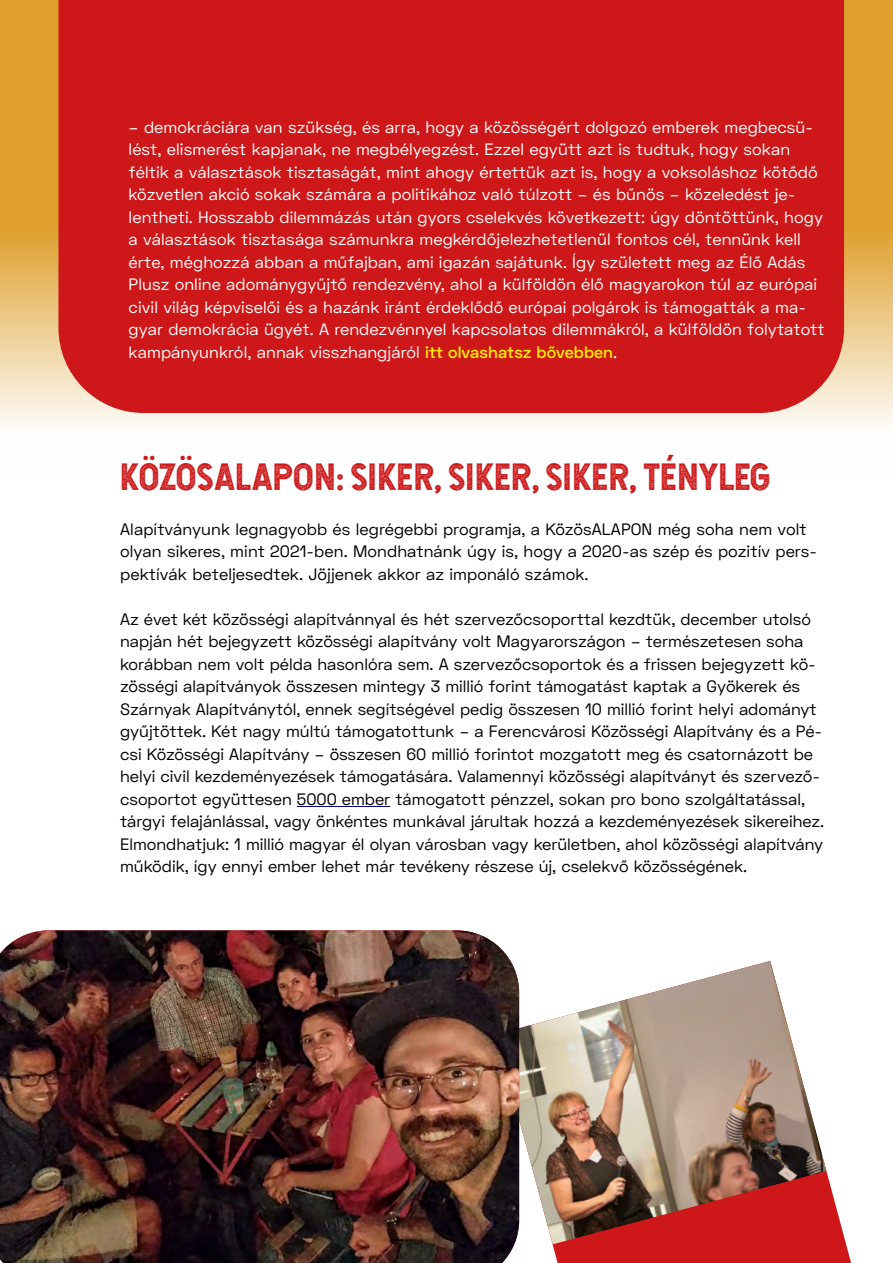
<style>
.page{position:relative;width:893px;height:1263px;background:#fff}
.page>*{position:absolute;margin:0;border:0;box-sizing:border-box;transform-origin:0 0}
.t1{font:36px "Hansief Rough";letter-spacing:.01em;color:#cd1719}
.t2{font:16.5px/22.5px "Space Grotesk";color:#000}
.t3{font:16.5px/22.5px "Space Grotesk";letter-spacing:.005em;color:#fff}
.s1{font-weight:600;color:#ffed00}
</style>
<div class="page">
<svg style="left:0;top:0;width:893px;height:426px"></svg>
<div style="left:58px;top:0;width:786px;height:413px;background:#cd1719"></div>
<hr style="left:297px;top:806px;width:93px;height:1px;background:#000080">
<svg style="left:552px;top:1169px;width:299px;height:94px;fill:#cd1719"></svg>
<img style="left:519px;top:961px;width:307px;height:283px">
<img style="left:0;top:930px;width:519px;height:333px">
<p class="t3" style="left:129px;top:116px;width:698px">– demokráciára van szükség, és arra, hogy a közösségért dolgozó emberek megbecsü&shy;lést, elismerést kapjanak, ne megbélyegzést. Ezzel együtt azt is tudtuk, hogy sokan féltik a választások tisztaságát, mint ahogy értettük azt is, hogy a voksoláshoz kötődő közvetlen akció sokak számára a politikához való túlzott – és bűnös – közeledést je&shy;lentheti. Hosszabb dilemmázás után gyors cselekvés következett: úgy döntöttünk, hogy a választások tisztasága számunkra megkérdőjelezhetetlenül fontos cél, tennünk kell érte, méghozzá abban a műfajban, ami igazán sajátunk. Így született meg az Élő Adás Plusz online adománygyűjtő rendezvény, ahol a külföldön élő magyarokon túl az európai civil világ képviselői és a hazánk iránt érdeklődő európai polgárok is támogatták a ma&shy;gyar demokrácia ügyét. A rendezvénnyel kapcsolatos dilemmákról, a külföldön folytatott kampányunkról, annak visszhangjáról <span class="s1">itt olvashatsz bővebben</span>.</p>
<h1 class="t1" style="left:120px;top:454px;width:652px">KÖZÖSALAPON: SIKER, SIKER, SIKER, TÉNYLEG</h1>
<p class="t2" style="left:120px;top:518px;width:696px">Alapítványunk legnagyobb és legrégebbi programja, a KözösALAPON még soha nem volt olyan sikeres, mint 2021-ben. Mondhatnánk úgy is, hogy a 2020-as szép és pozitív pers&shy;pektívák beteljesedtek. Jöjjenek akkor az imponáló számok.</p>
<p class="t2" style="left:120px;top:608px;width:706px">Az évet két közösségi alapítvánnyal és hét szervezőcsoporttal kezdtük, december utolsó napján hét bejegyzett közösségi alapítvány volt Magyarországon – természetesen soha korábban nem volt példa hasonlóra sem. A szervezőcsoportok és a frissen bejegyzett kö&shy;zösségi alapítványok összesen mintegy 3 millió forint támogatást kaptak a Gyökerek és Szárnyak Alapítványtól, ennek segítségével pedig összesen 10 millió forint helyi adományt gyűjtöttek. Két nagy múltú támogatottunk – a Ferencvárosi Közösségi Alapítvány és a Pé&shy;csi Közösségi Alapítvány – összesen 60 millió forintot mozgatott meg és csatornázott be helyi civil kezdeményezések támogatására. Valamennyi közösségi alapítványt és szervező&shy;csoportot együttesen 5000 ember támogatott pénzzel, sokan pro bono szolgáltatással, tárgyi felajánlással, vagy önkéntes munkával járultak hozzá a kezdeményezések sikereihez.<br>Elmondhatjuk: 1 millió magyar él olyan városban vagy kerületben, ahol közösségi alapítvány működik, így ennyi ember lehet már tevékeny részese új, cselekvő közösségének.</p>
</div>
